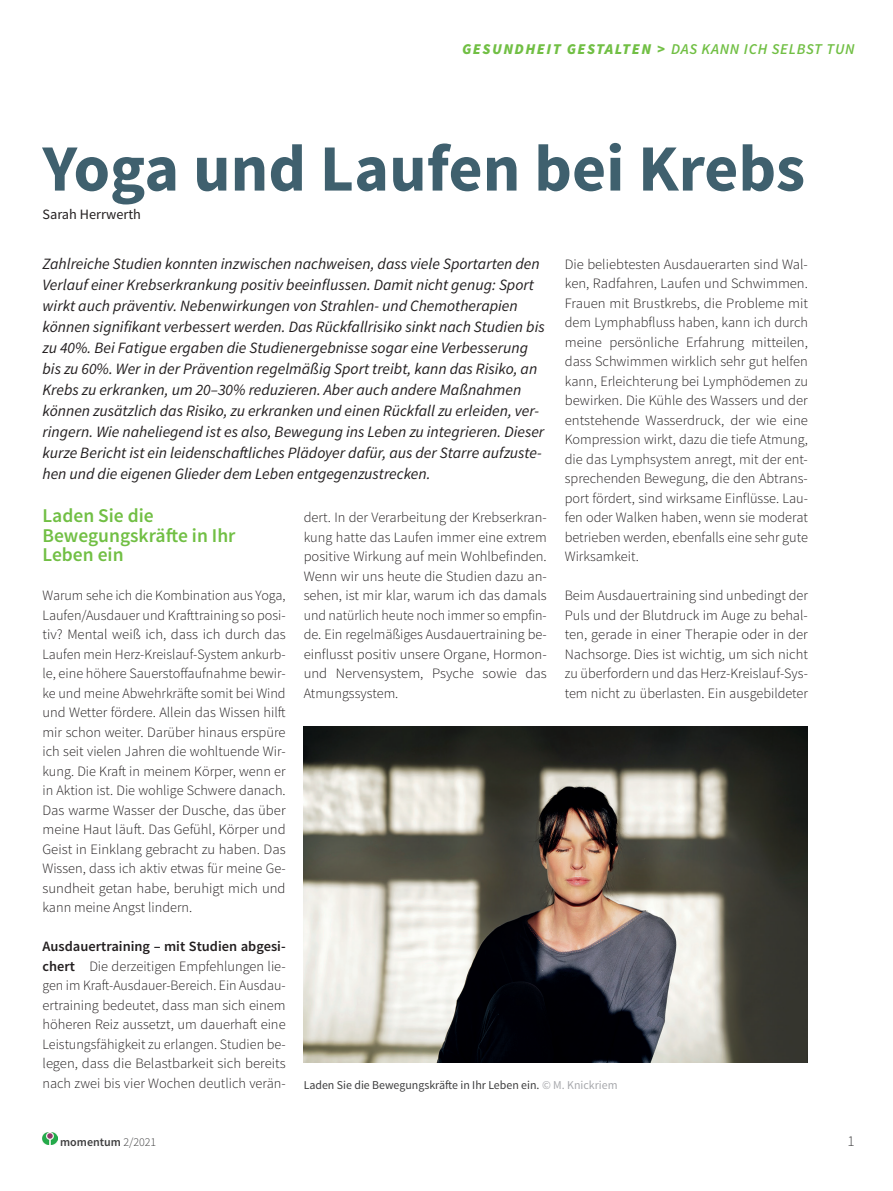
<style>
.page{position:relative;width:893px;height:1191px;background:#fff}
.page>*{position:absolute;margin:0;border:0;box-sizing:border-box;transform-origin:0 0}
.t1{font:700 66px "Source Sans Pro";color:#3f606e}
.t2{font:600 19.5px/19.5px "Source Sans Pro";color:#71bf44}
.t3{font:italic 15.75px/21px "Source Sans Pro";color:#231f20}
.t4{font:italic 900 15px "Source Sans Pro";letter-spacing:.1em;color:#71bf44}
.t5{font:300 15px "Source Sans Pro";color:#3e3e3f}
.t6{font:300 14.25px/19.5px "Source Sans Pro";color:#231f20;text-align:justify}
.t7{font:14.25px "Source Sans Pro";color:#231f20}
.t8{font:12px "Source Sans Pro";color:#3e3e3f}
.t9{font:600 12px "Source Sans Pro";color:#3e3e3f}
.s1{font-weight:600}
.s2{color:#a8a9ad}
.s3{font-weight:300}
</style>
<div class="page">
<img style="left:43px;top:1132px;width:15px;height:12px">
<img style="left:304px;top:726px;width:504px;height:336px">
<p class="t4" style="left:462px;top:39px;width:394px">GESUNDHEIT GESTALTEN &gt; <span class="s1">DAS KANN ICH SELBST TUN</span></p>
<h1 class="t1" style="left:43px;top:126px;width:764px">Yoga und Laufen bei Krebs</h1>
<p class="t7" style="left:43px;top:205px;width:100px">Sarah Herrwerth</p>
<p class="t3" style="left:43px;top:253px;width:504px">Zahlreiche Studien konnten inzwischen nachweisen, dass viele Sportarten den Verlauf einer Krebserkrankung positiv beeinflussen. Damit nicht genug: Sport wirkt auch präventiv. Nebenwirkungen von Strahlen- und Chemotherapien können signifikant verbessert werden. Das Rückfallrisiko sinkt nach Studien bis zu 40%. Bei Fatigue ergaben die Studienergebnisse sogar eine Verbesserung bis zu 60%. Wer in der Prävention regelmäßig Sport treibt, kann das Risiko, an Krebs zu erkranken, um 20–30% reduzieren. Aber auch andere Maßnahmen können zusätzlich das Risiko, zu erkranken und einen Rückfall zu erleiden, ver&shy;ringern. Wie naheliegend ist es also, Bewegung ins Leben zu integrieren. Dieser kurze Bericht ist ein leidenschaftliches Plädoyer dafür, aus der Starre aufzuste&shy;hen und die eigenen Glieder dem Leben entgegenzustrecken.</p>
<h2 class="t2" style="left:43px;top:506px;width:195px">Laden Sie die<br>Bewegungskräfte in Ihr<br>Leben ein</h2>
<p class="t6" style="left:43px;top:586px;width:245px">Warum sehe ich die Kombination aus Yoga, Laufen/Ausdauer und Krafttraining so posi&shy;tiv? Mental weiß ich, dass ich durch das Laufen mein Herz-Kreislauf-System ankurb&shy;le, eine höhere Sauerstoffaufnahme bewir&shy;ke und meine Abwehrkräfte somit bei Wind und Wetter fördere. Allein das Wissen hilft mir schon weiter. Darüber hinaus erspüre ich seit vielen Jahren die wohltuende Wir&shy;kung. Die Kraft in meinem Körper, wenn er in Aktion ist. Die wohlige Schwere danach.<br>Das warme Wasser der Dusche, das über meine Haut läuft. Das Gefühl, Körper und Geist in Einklang gebracht zu haben. Das Wissen, dass ich aktiv etwas für meine Ge&shy;sundheit getan habe, beruhigt mich und kann meine Angst lindern.</p>
<p class="t6" style="left:43px;top:937px;width:245px"><span class="s1">Ausdauertraining – mit Studien abgesi&shy;chert</span> Die derzeitigen Empfehlungen lie&shy;gen im Kraft-Ausdauer-Bereich. Ein Ausdau&shy;ertraining bedeutet, dass man sich einem höheren Reiz aussetzt, um dauerhaft eine Leistungsfähigkeit zu erlangen. Studien be&shy;legen, dass die Belastbarkeit sich bereits nach zwei bis vier Wochen deutlich verän-</p>
<p class="t6" style="left:565px;top:254px;width:245px">Die beliebtesten Ausdauerarten sind Wal&shy;ken, Radfahren, Laufen und Schwimmen.<br>Frauen mit Brustkrebs, die Probleme mit dem Lymphabfluss haben, kann ich durch meine persönliche Erfahrung mitteilen, dass Schwimmen wirklich sehr gut helfen kann, Erleichterung bei Lymphödemen zu bewirken. Die Kühle des Wassers und der entstehende Wasserdruck, der wie eine Kompression wirkt, dazu die tiefe Atmung, die das Lymphsystem anregt, mit der ent&shy;sprechenden Bewegung, die den Abtrans&shy;port fördert, sind wirksame Einflüsse. Lau&shy;fen oder Walken haben, wenn sie moderat betrieben werden, ebenfalls eine sehr gute Wirksamkeit.</p>
<p class="t6" style="left:565px;top:586px;width:245px">Beim Ausdauertraining sind unbedingt der Puls und der Blutdruck im Auge zu behal&shy;ten, gerade in einer Therapie oder in der Nachsorge. Dies ist wichtig, um sich nicht zu überfordern und das Herz-Kreislauf-Sys&shy;tem nicht zu überlasten. Ein ausgebildeter</p>
<p class="t6" style="left:304px;top:508px;width:245px">dert. In der Verarbeitung der Krebserkran&shy;kung hatte das Laufen immer eine extrem positive Wirkung auf mein Wohlbefinden.<br>Wenn wir uns heute die Studien dazu an&shy;sehen, ist mir klar, warum ich das damals und natürlich heute noch immer so empfin&shy;de. Ein regelmäßiges Ausdauertraining be&shy;einflusst positiv unsere Organe, Hormon&shy;und Nervensystem, Psyche sowie das Atmungssystem.</p>
<p class="t8" style="left:304px;top:1077px;width:315px">Laden Sie die Bewegungskräfte in Ihr Leben ein. <span class="s2">© M. Knickriem</span></p>
<p class="t9" style="left:60px;top:1134px;width:98px">momentum <span class="s3">2/2021</span></p>
<p class="t5" style="left:847px;top:1132px;width:9px">1</p>
</div>
